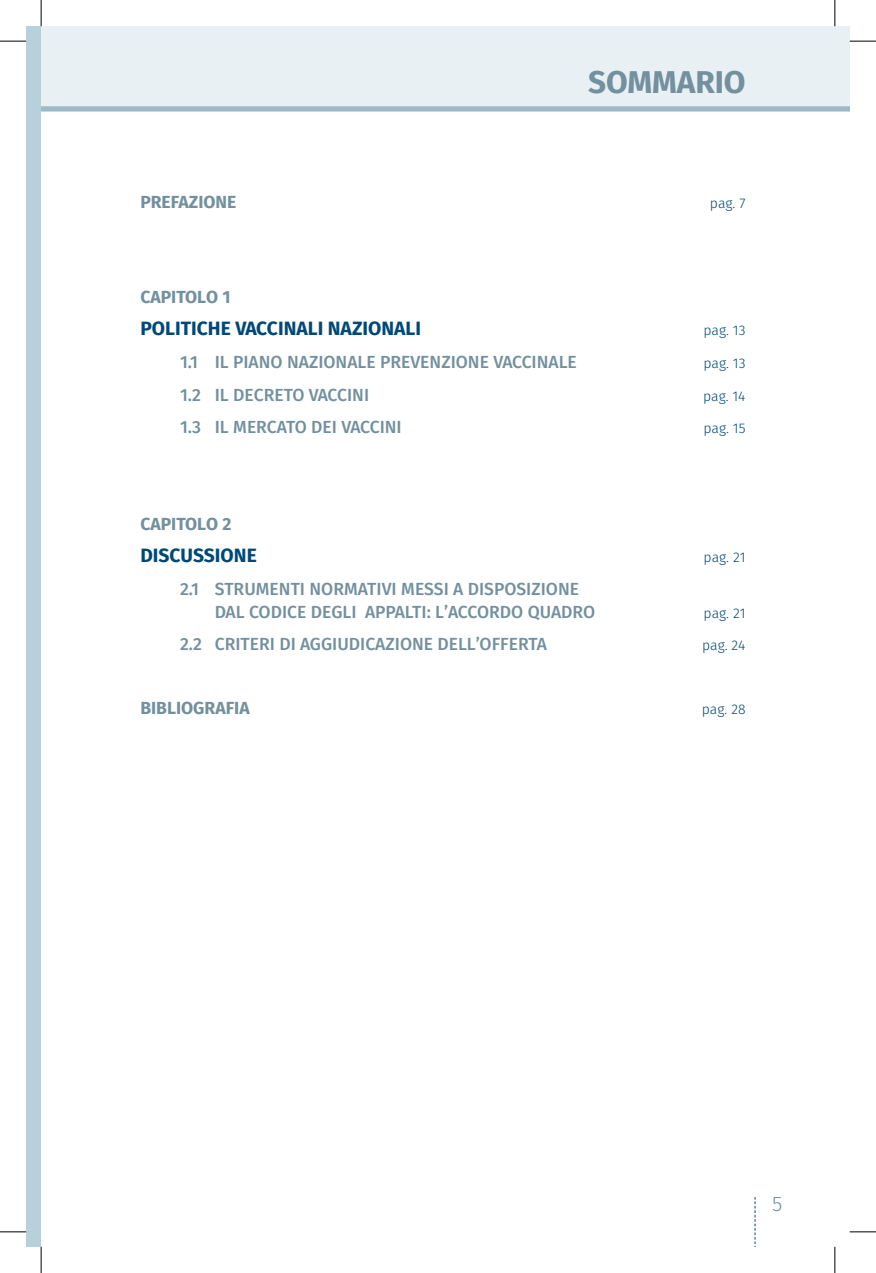
<style>
.page{position:relative;width:876px;height:1273px;background:#fff}
.page>*{position:absolute;margin:0;border:0;box-sizing:border-box;transform-origin:0 0}
.t1{font:700 31.5px "Fira Sans";letter-spacing:-.005em;color:#73909f}
.t2{font:300 21px "Fira Sans";color:#73909f}
.t3{font:700 19.25px "Fira Sans";color:#004876}
.t4{font:500 17.5px/22.8px "Fira Sans";color:#73909f}
.t5{font:700 17.5px "Fira Sans";color:#73909f}
.t6{font:300 14px "Fira Sans";color:#004876}
</style>
<div class="page">
<div style="left:41px;top:26px;width:809px;height:85px;background:#e8f0f4"></div>
<svg style="left:755px;top:1197px;width:1px;height:50px"></svg>
<div style="left:26px;top:106px;width:824px;height:6px;background:#9cb9c7"></div>
<div style="left:26px;top:26px;width:15px;height:1221px;background:#b8cfdc"></div>
<svg style="left:0;top:41px;width:26px;height:1px"></svg>
<svg style="left:850px;top:41px;width:26px;height:1px"></svg>
<svg style="left:0;top:1231px;width:26px;height:1px"></svg>
<svg style="left:850px;top:1231px;width:26px;height:1px"></svg>
<svg style="left:41px;top:0;width:1px;height:26px"></svg>
<svg style="left:41px;top:1247px;width:1px;height:26px"></svg>
<svg style="left:835px;top:0;width:1px;height:26px"></svg>
<svg style="left:835px;top:1247px;width:1px;height:26px"></svg>
<h1 class="t1" style="left:588px;top:60px;width:159px">SOMMARIO</h1>
<p class="t5" style="left:140px;top:190px;width:98px">PREFAZIONE</p>
<p class="t6" style="left:710px;top:193px;width:37px">pag. 7</p>
<p class="t5" style="left:140px;top:284px;width:92px">CAPITOLO 1</p>
<p class="t3" style="left:140px;top:315px;width:282px">POLITICHE VACCINALI NAZIONALI</p>
<p class="t6" style="left:703px;top:321px;width:44px">pag. 13</p>
<p class="t4" style="left:180px;top:350px;width:398px">1.1 IL PIANO NAZIONALE PREVENZIONE VACCINALE</p>
<p class="t6" style="left:703px;top:353px;width:44px">pag. 13</p>
<p class="t4" style="left:180px;top:383px;width:191px">1.2 IL DECRETO VACCINI</p>
<p class="t6" style="left:703px;top:386px;width:44px">pag. 14</p>
<p class="t4" style="left:180px;top:416px;width:223px">1.3 IL MERCATO DEI VACCINI</p>
<p class="t6" style="left:703px;top:419px;width:44px">pag. 15</p>
<p class="t5" style="left:140px;top:511px;width:93px">CAPITOLO 2</p>
<p class="t3" style="left:140px;top:542px;width:118px">DISCUSSIONE</p>
<p class="t6" style="left:704px;top:547px;width:43px">pag. 21</p>
<p class="t4" style="left:215px;top:577px;width:382px;text-indent:-35px">2.1 STRUMENTI NORMATIVI MESSI A DISPOSIZIONE<br>DAL CODICE DEGLI APPALTI: L’ACCORDO QUADRO</p>
<p class="t6" style="left:704px;top:603px;width:43px">pag. 21</p>
<p class="t4" style="left:180px;top:633px;width:369px">2.2 CRITERI DI AGGIUDICAZIONE DELL’OFFERTA</p>
<p class="t6" style="left:702px;top:636px;width:45px">pag. 24</p>
<p class="t5" style="left:140px;top:695px;width:111px">BIBLIOGRAFIA</p>
<p class="t6" style="left:702px;top:699px;width:45px">pag. 28</p>
<p class="t2" style="left:772px;top:1189px;width:12px">5</p>
</div>
